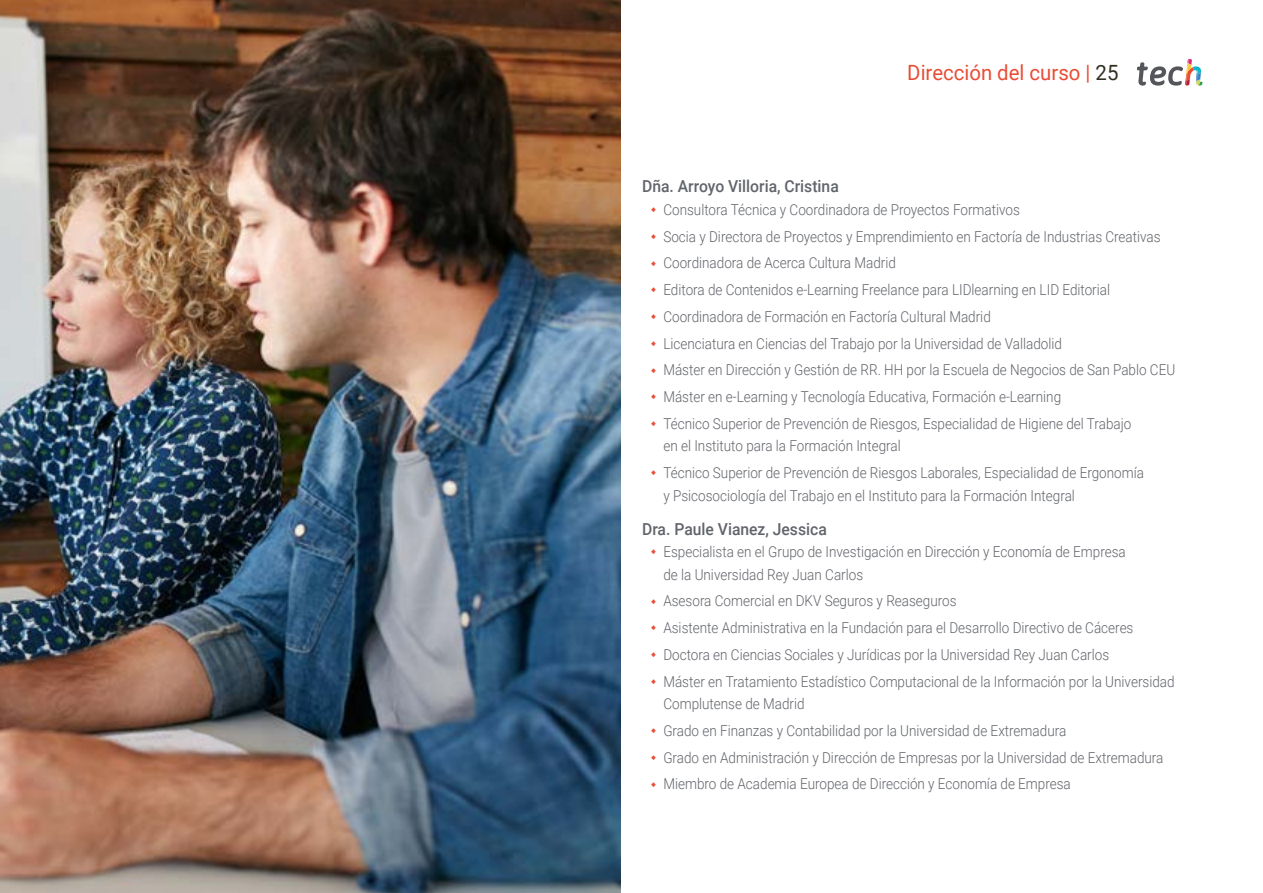
<style>
.page{position:relative;width:1263px;height:893px;background:#fff}
.page>*{position:absolute;margin:0;border:0;box-sizing:border-box;transform-origin:0 0}
.t1{font:21px "Roboto";color:#e94d35}
.t2{font:500 16.5px "Roboto";color:#61646a;scale:.95 1}
.t3{font:300 15px/26.7px "Roboto";color:#61646a;scale:.9 1}
.s1{color:#312e20}
</style>
<div class="page">
<img style="left:0;top:0;width:621px;height:893px">
<svg style="left:1137px;top:59px;width:65px;height:27px"></svg>
<h1 class="t1" style="left:907px;top:57px;width:213px">Dirección del curso | <span class="s1">25</span></h1>
<p class="t2" style="left:642px;top:175px;width:209px">Dña. Arroyo Villoria, Cristina</p>
<p class="t3" style="left:663px;top:196px;width:570px">Consultora Técnica y Coordinadora de Proyectos Formativos<br>Socia y Directora de Proyectos y Emprendimiento en Factoría de Industrias Creativas Coordinadora de Acerca Cultura Madrid<br>Editora de Contenidos e-Learning Freelance para LIDlearning en LID Editorial Coordinadora de Formación en Factoría Cultural Madrid<br>Licenciatura en Ciencias del Trabajo por la Universidad de Valladolid<br>Máster en Dirección y Gestión de RR. HH por la Escuela de Negocios de San Pablo CEU Máster en e-Learning y Tecnología Educativa, Formación e-Learning<br>Técnico Superior de Prevención de Riesgos, Especialidad de Higiene del Trabajo</p>
<p class="t3" style="left:663px;top:432px;width:535px">en el Instituto para la Formación Integral<br>Técnico Superior de Prevención de Riesgos Laborales, Especialidad de Ergonomía</p>
<p class="t3" style="left:663px;top:481px;width:459px">y Psicosociología del Trabajo en el Instituto para la Formación Integral</p>
<p class="t2" style="left:642px;top:517px;width:196px">Dra. Paule Vianez, Jessica</p>
<p class="t3" style="left:663px;top:540px;width:515px;line-height:22.5px">Especialista en el Grupo de Investigación en Dirección y Economía de Empresa de la Universidad Rey Juan Carlos</p>
<p class="t3" style="left:663px;top:587px;width:570px">Asesora Comercial en DKV Seguros y Reaseguros<br>Asistente Administrativa en la Fundación para el Desarrollo Directivo de Cáceres Doctora en Ciencias Sociales y Jurídicas por la Universidad Rey Juan Carlos<br>Máster en Tratamiento Estadístico Computacional de la Información por la Universidad</p>
<p class="t3" style="left:663px;top:690px;width:557px">Complutense de Madrid<br>Grado en Finanzas y Contabilidad por la Universidad de Extremadura<br>Grado en Administración y Dirección de Empresas por la Universidad de Extremadura Miembro de Academia Europea de Dirección y Economía de Empresa</p>
</div>
